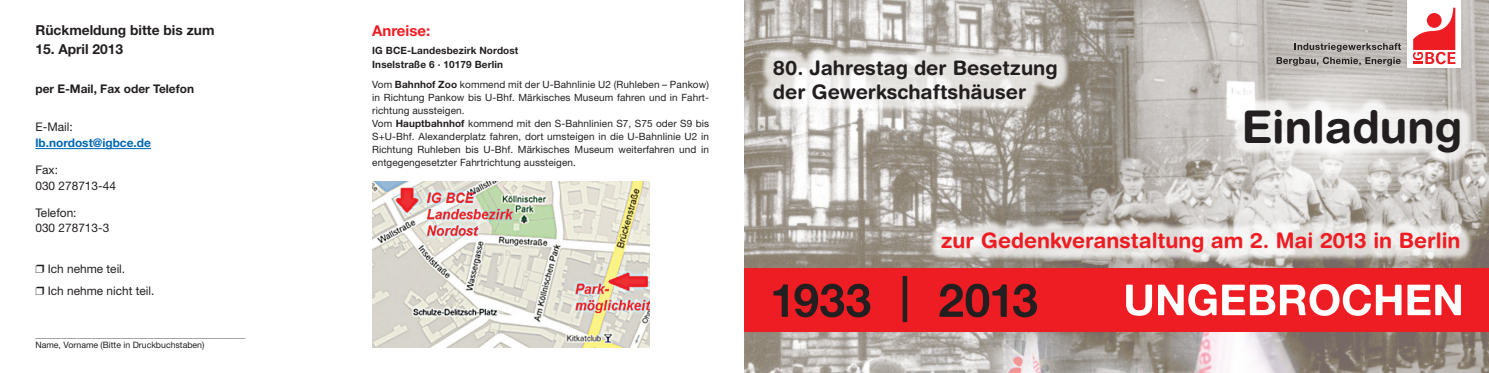
<style>
.page{position:relative;width:1489px;height:373px;background:#fff}
.page>*{position:absolute;margin:0;border:0;box-sizing:border-box;transform-origin:0 0}
.t1{font:700 45px "Helvetica Rounded LT Std";color:#231f20}
.t2{font:700 21.25px "Helvetica Rounded LT Std";color:#ee1d23}
.t3{font:700 20px/24px "Helvetica Rounded LT Std";color:#231f20}
.t4{font:700 15px "Helvetica Neue LT Std";color:#ee1d23}
.t5{font:700 13.75px "Helvetica Neue LT Std";color:#231f20}
.t6{font:11.88px/15.9px "Helvetica Neue LT Std";color:#231f20}
.t7{font:700 11.88px "Helvetica Neue LT Std";color:#231f20}
.t8{font:700 11.88px "Helvetica Neue LT Std";color:#0167b4}
.t9{font:10px/13.1px "Helvetica Neue LT Std";letter-spacing:.01em;color:#231f20}
.t10{font:700 10px/14.4px "Helvetica Neue LT Std";letter-spacing:.01em;color:#231f20}
.t11{font:8.75px "Helvetica Neue LT Std";color:#231f20}
.s1{font-weight:700}
</style>
<div class="page">
<img style="left:744px;top:0;width:744px;height:372px">
<div style="left:744px;top:268px;width:744px;height:63px;background:#ee1d23"></div>
<svg style="left:794px;top:283px;width:24px;height:34px"></svg>
<svg style="left:846px;top:283px;width:24px;height:34px"></svg>
<svg style="left:902px;top:275px;width:5px;height:47px"></svg>
<svg style="left:965px;top:283px;width:24px;height:34px"></svg>
<svg style="left:1013px;top:283px;width:24px;height:34px"></svg>
<svg style="left:1126px;top:284px;width:25px;height:31px"></svg>
<svg style="left:1158px;top:284px;width:243px;height:31px"></svg>
<svg style="left:1407px;top:284px;width:53px;height:30px"></svg>
<div style="left:1407px;top:0;width:53px;height:68px;background:#fff"></div>
<svg style="left:1413px;top:8px;width:42px;height:56px"></svg>
<div style="left:1426px;top:13px;width:15px;height:15px;background:#ee1d23;border-radius:50%"></div>
<svg style="left:1276px;top:43px;width:124px;height:23px;background:#9c9895"></svg>
<svg style="left:1186px;top:75px;width:288px;height:115px;background:#ccc9c5"></svg>
<div style="left:1231px;top:96px;width:241px;height:70px;background:#fff;opacity:.75"></div>
<div style="left:759px;top:46px;width:311px;height:67px;background:#fff;opacity:.75"></div>
<div style="left:928px;top:218px;width:544px;height:47px;background:#fff;opacity:.75"></div>
<hr style="left:35px;top:148px;width:116px;height:1px;background:#0167b4">
<img style="left:372px;top:181px;width:277px;height:166px">
<h3 class="t5" style="left:35px;top:22px;width:180px">Rückmeldung bitte bis zum</h3>
<h3 class="t5" style="left:35px;top:40px;width:89px">15. April 2013</h3>
<p class="t7" style="left:35px;top:81px;width:160px">per E-Mail, Fax oder Telefon</p>
<p class="t6" style="left:35px;top:119px;width:39px">E-Mail:</p>
<p class="t8" style="left:35px;top:135px;width:117px">lb.nordost@igbce.de</p>
<p class="t6" style="left:35px;top:161px;width:82px">Fax:<br>030 278713-44</p>
<p class="t6" style="left:35px;top:204px;width:75px">Telefon:<br>030 278713-3</p>
<p class="t6" style="left:35px;top:258px;width:121px;line-height:21.2px">❒ Ich nehme teil.<br>❒ Ich nehme nicht teil.</p>
<p class="t11" style="left:35px;top:338px;width:170px">Name, Vorname (Bitte in Druckbuchstaben)</p>
<h3 class="t4" style="left:372px;top:22px;width:60px">Anreise:</h3>
<p class="t10" style="left:372px;top:43px;width:148px">IG BCE-Landesbezirk Nordost<br>Inselstraße 6 · 10179 Berlin</p>
<p class="t9" style="left:372px;top:77px;width:338px">Vom <span class="s1">Bahnhof Zoo</span> kommend mit der U-Bahnlinie U2 (Ruhleben – Pankow) in Richtung Pankow bis U-Bhf. Märkisches Museum fahren und in Fahrt&shy;richtung aussteigen.<br>Vom <span class="s1">Hauptbahnhof</span> kommend mit den S-Bahnlinien S7, S75 oder S9 bis S+U-Bhf. Alexanderplatz fahren, dort umsteigen in die U-Bahnlinie U2 in Richtung Ruhleben bis U-Bhf. Märkisches Museum weiterfahren und in entgegengesetzter Fahrtrichtung aussteigen.</p>
<h3 class="t3" style="left:772px;top:55px;width:286px">80. Jahrestag der Besetzung der Gewerkschaftshäuser</h3>
<h1 class="t1" style="left:1241px;top:99px;width:222px">Einladung</h1>
<h2 class="t2" style="left:940px;top:227px;width:521px">zur Gedenkveranstaltung am 2. Mai 2013 in Berlin</h2>
</div>
